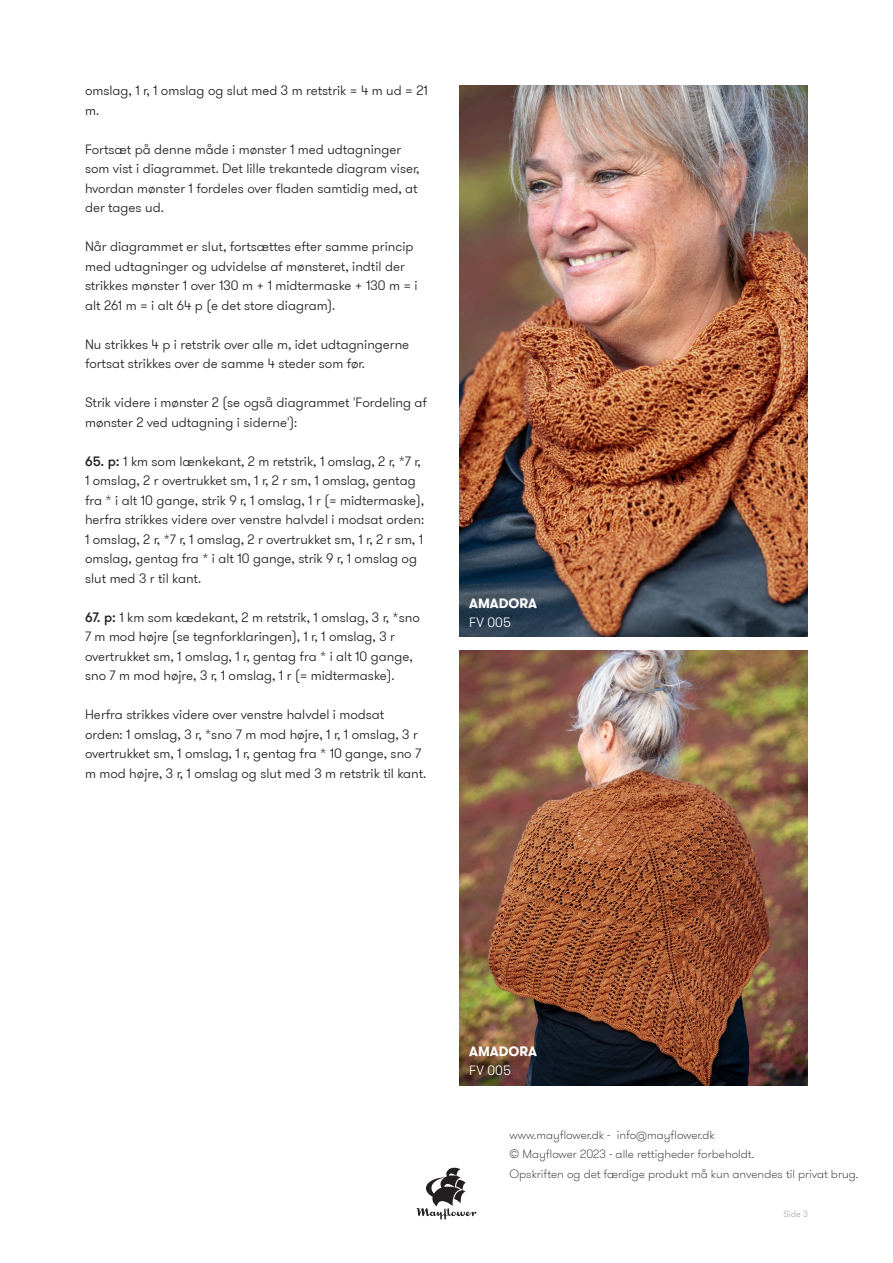
<style>
.page{position:relative;width:893px;height:1263px;background:#fff}
.page>*{position:absolute;margin:0;border:0;box-sizing:border-box;transform-origin:0 0}
.t1{font:300 13.5px/19.5px "GT Walsheim Pro";color:#231f20}
.t2{font:700 13.5px "GT Walsheim Pro";color:#fff}
.t3{font:300 13.5px "GT Walsheim Pro";color:#fff}
.t4{font:100 12px "GT Walsheim Pro";color:#231f20}
.t5{font:300 9px "GT Walsheim Pro";color:#a8a9ad}
.s1{font-weight:500}
</style>
<div class="page">
<svg style="left:417px;top:1168px;width:59px;height:51px"></svg>
<img style="left:459px;top:85px;width:349px;height:551px">
<img style="left:459px;top:651px;width:349px;height:435px">
<p class="t1" style="left:85px;top:81px;width:344px">omslag, 1 r, 1 omslag og slut med 3 m retstrik = 4 m ud = 21 m.</p>
<p class="t1" style="left:85px;top:140px;width:336px">Fortsæt på denne måde i mønster 1 med udtagninger som vist i diagrammet. Det lille trekantede diagram viser, hvordan mønster 1 fordeles over fladen samtidig med, at der tages ud.</p>
<p class="t1" style="left:85px;top:237px;width:334px">Når diagrammet er slut, fortsættes efter samme princip med udtagninger og udvidelse af mønsteret, indtil der strikkes mønster 1 over 130 m + 1 midtermaske + 130 m = i alt 261 m = i alt 64 p (e det store diagram).</p>
<p class="t1" style="left:85px;top:335px;width:326px">Nu strikkes 4 p i retstrik over alle m, idet udtagningerne fortsat strikkes over de samme 4 steder som før.</p>
<p class="t1" style="left:85px;top:393px;width:344px">Strik videre i mønster 2 (se også diagrammet 'Fordeling af mønster 2 ved udtagning i siderne'):</p>
<p class="t1" style="left:85px;top:452px;width:341px"><span class="s1">65. p:</span> 1 km som lænkekant, 2 m retstrik, 1 omslag, 2 r, *7 r, 1 omslag, 2 r overtrukket sm, 1 r, 2 r sm, 1 omslag, gentag fra * i alt 10 gange, strik 9 r, 1 omslag, 1 r (= midtermaske), herfra strikkes videre over venstre halvdel i modsat orden:<br>1 omslag, 2 r, *7 r, 1 omslag, 2 r overtrukket sm, 1 r, 2 r sm, 1 omslag, gentag fra * i alt 10 gange, strik 9 r, 1 omslag og slut med 3 r til kant.</p>
<p class="t1" style="left:85px;top:608px;width:336px"><span class="s1">67. p:</span> 1 km som kædekant, 2 m retstrik, 1 omslag, 3 r, *sno 7 m mod højre (se tegnforklaringen), 1 r, 1 omslag, 3 r overtrukket sm, 1 omslag, 1 r, gentag fra * i alt 10 gange, sno 7 m mod højre, 3 r, 1 omslag, 1 r (= midtermaske).</p>
<p class="t1" style="left:85px;top:705px;width:343px">Herfra strikkes videre over venstre halvdel i modsat<br>orden: 1 omslag, 3 r, *sno 7 m mod højre, 1 r, 1 omslag, 3 r overtrukket sm, 1 omslag, 1 r, gentag fra * 10 gange, sno 7 m mod højre, 3 r, 1 omslag og slut med 3 m retstrik til kant.</p>
<p class="t2" style="left:469px;top:594px;width:69px">AMADORA</p>
<p class="t3" style="left:469px;top:614px;width:43px">FV 005</p>
<p class="t2" style="left:469px;top:1042px;width:69px">AMADORA</p>
<p class="t3" style="left:469px;top:1062px;width:43px">FV 005</p>
<p class="t4" style="left:510px;top:1127px;width:207px">www.mayflower.dk - info@mayflower.dk</p>
<p class="t4" style="left:510px;top:1146px;width:246px">© Mayflower 2023 - alle rettigheder forbeholdt.</p>
<p class="t4" style="left:510px;top:1166px;width:350px">Opskriften og det færdige produkt må kun anvendes til privat brug.</p>
<p class="t5" style="left:783px;top:1208px;width:26px">Side 3</p>
</div>
